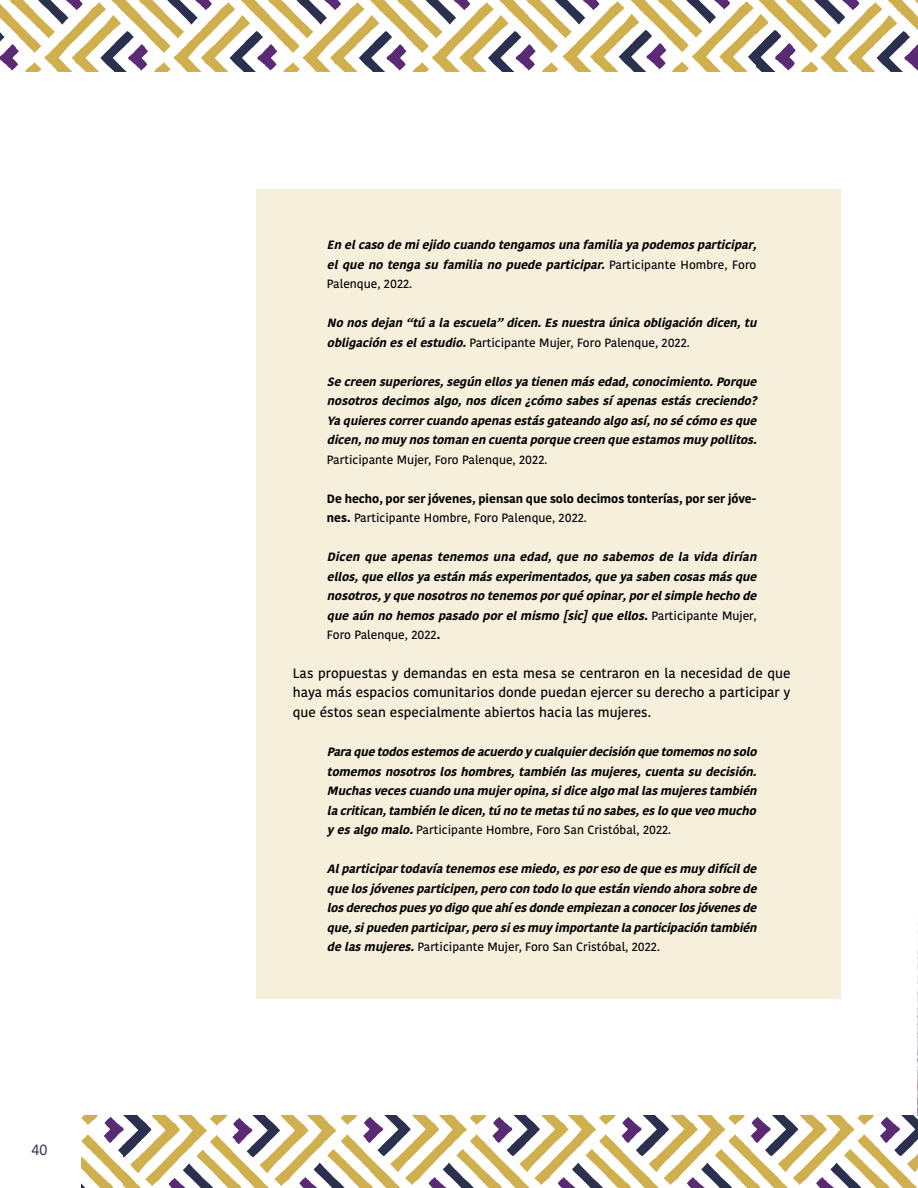
<style>
.page{position:relative;width:918px;height:1188px;background:#fff}
.page>*{position:absolute;margin:0;border:0;box-sizing:border-box;transform-origin:0 0}
.t1{font:15px "Kohinoor Bangla";color:#2a304e}
.t2{font:500 13.5px/19.5px "Kohinoor Bangla";color:#000;text-align:justify}
.t3{font:italic 700 12px/19.5px "Kohinoor Bangla";color:#000}
.t4{font:700 12px/19.5px "Kohinoor Bangla";color:#000}
.t5{font:500 12px "Kohinoor Bangla";color:#000}
.s1{font-weight:500;font-style:normal}
.s2{font-weight:500}
.s3{font-style:normal}
</style>
<div class="page">
<div style="left:256px;top:189px;width:585px;height:810px;background:#f5efdc"></div>
<svg style="left:81px;top:1116px;width:837px;height:72px"></svg>
<svg style="left:0;top:0;width:918px;height:71px"></svg>
<img style="left:917px;top:914px;width:1px;height:202px">
<p class="t1" style="left:31px;top:1138px;width:18px">40</p>
<p class="t3" style="left:327px;top:234px;width:435px">Enelcasodemiejidocuandotengamosunafamiliayapodemosparticipar, elquenotengasufamilianopuedeparticipar. <span class="s1">P a r t i c i p a n t e H o m b r e , F o r o<br>Palenque, 2022.</span></p>
<p class="t3" style="left:327px;top:312px;width:435px">Nonosdejan“túalaescuela”dicen.Esnuestraúnicaobligacióndicen,tu obligacióneselestudio.<span class="s1">Participante Mujer, Foro Palenque, 2022.</span></p>
<p class="t3" style="left:327px;top:371px;width:436px;text-align:justify">Secreensuperiores,segúnellosyatienenmásedad,conocimiento.Porque nosotrosdecimosalgo,nosdicen¿cómosabessíapenasestáscreciendo?<br>Yaquierescorrercuandoapenasestásgateandoalgoasí,nosécómoesque dicen,nomuynostomanencuentaporquecreenqueestamosmuypollitos.</p>
<p class="t5" style="left:327px;top:450px;width:222px">Participante Mujer, Foro Palenque, 2022.</p>
<p class="t4" style="left:327px;top:488px;width:431px">De hecho, por ser jóvenes, piensan que solo decimos tonterías, por ser jóve&shy;nes. <span class="s2">Participante Hombre, Foro Palenque, 2022.</span></p>
<p class="t3" style="left:327px;top:546px;width:435px">Dicenqueapenastenemosunaedad,quenosabemosdelavidadirían ellos,queellosyaestánmásexperimentados,queyasabencosasmásque nosotros,yquenosotrosnotenemosporquéopinar,porelsimplehechode queaúnnohemospasadoporelmismo[sic]queellos. <span class="s1">P a r t i c i p a n t e M u j e r, Foro Palenque, 2022</span><span class="s3">.</span></p>
<p class="t2" style="left:293px;top:663px;width:499px">Las propuestas y demandas en esta mesa se centraron en la necesidad de que haya más espacios comunitarios donde puedan ejercer su derecho a participar y que éstos sean especialmente abiertos hacia las mujeres.</p>
<p class="t3" style="left:327px;top:741px;width:435px;text-align:justify">Paraquetodosestemosdeacuerdoycualquierdecisiónquetomemosnosolo tomemosnosotrosloshombres,tambiénlasmujeres,cuentasudecisión.<br>Muchasvecescuandounamujeropina,sidicealgomallasmujerestambién lacritican,tambiénledicen,túnotemetastúnosabes,esloqueveomucho yesalgomalo.<span class="s1">Participante Hombre, Foro San Cristóbal, 2022.</span></p>
<p class="t3" style="left:327px;top:858px;width:435px;text-align:justify">Alparticipartodavíatenemosesemiedo,esporesodequeesmuydifícilde quelosjóvenesparticipen,perocontodoloqueestánviendoahorasobrede losderechospuesyodigoqueahíesdondeempiezanaconocerlosjóvenesde que,sipuedenparticipar,perosiesmuyimportantelaparticipacióntambién delasmujeres.<span class="s1">Participante Mujer, Foro San Cristóbal, 2022.</span></p>
</div>
